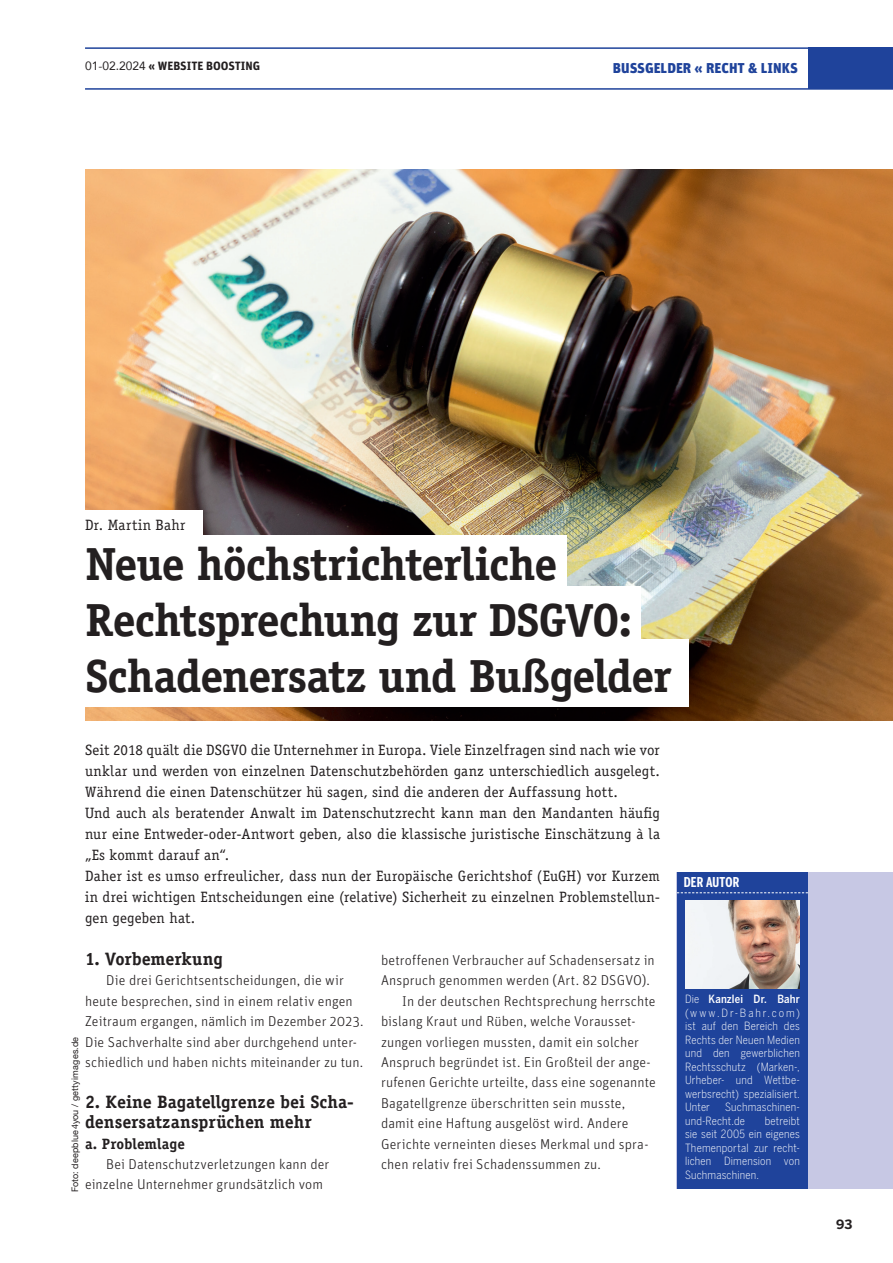
<style>
.page{position:relative;width:893px;height:1263px;background:#fff}
.page>*{position:absolute;margin:0;border:0;box-sizing:border-box;transform-origin:0 0}
.t1{font:700 46.5px/55.8px "Officina Serif Std";letter-spacing:-.025em;color:#231f20}
.t2{font:700 18px/20.4px "Officina Serif Std";color:#231f20}
.t3{font:15px/21px "Officina Serif Std";letter-spacing:.015em;color:#231f20}
.t4{font:700 15px "Officina Serif Std";letter-spacing:.005em;color:#231f20}
.t5{font:300 14.25px/20.4px "Unit";letter-spacing:.01em;color:#231f20}
.t6{font:900 14.25px "Unit";color:#1f439b}
.t7{font:700 extra-condensed 13.5px "Benton Sans";letter-spacing:.015em;color:#fff}
.t8{font:700 12.75px "Benton Sans";color:#231f20}
.t9{font:700 12px "Unit";color:#231f20}
.t10{font:300 condensed 11.25px/13.5px "Benton Sans";letter-spacing:.015em;color:#fff;text-align:justify}
.t11{font:9px "Helvetica Neue";letter-spacing:.025em;color:#231f20}
.s1{font-family:"Avenir";font-weight:400}
.s2{font-weight:500}
</style>
<div class="page">
<div style="left:808px;top:47px;width:85px;height:41px;background:#1f439b"></div>
<hr style="left:85px;top:47px;width:808px;height:2px;background:#1f439b">
<hr style="left:85px;top:88px;width:808px;height:2px;background:#1f439b">
<img style="left:85px;top:170px;width:808px;height:550px">
<div style="left:40px;top:535px;width:527px;height:68px;background:#fff"></div>
<div style="left:0;top:510px;width:202px;height:68px;background:#fff"></div>
<div style="left:42px;top:586px;width:599px;height:67px;background:#fff"></div>
<div style="left:42px;top:639px;width:646px;height:67px;background:#fff"></div>
<div style="left:677px;top:872px;width:216px;height:317px;background:#c7c8e4"></div>
<div style="left:677px;top:872px;width:131px;height:317px;background:#1f439b"></div>
<img style="left:685px;top:900px;width:115px;height:88px">
<svg style="left:677px;top:892px;width:131px;height:1px"></svg>
<p class="t9" style="left:85px;top:59px;width:177px"><span class="s1">01-02.2024</span> « WEBSITE BOOSTING</p>
<p class="t6" style="left:613px;top:59px;width:187px">BUSSGELDER « RECHT &amp; LINKS</p>
<p class="t3" style="left:85px;top:514px;width:102px">Dr. Martin Bahr</p>
<h1 class="t1" style="left:85px;top:536px;width:588px">Neue höchstrichterliche<br>Rechtsprechung zur DSGVO:<br>Schadenersatz und Bußgelder</h1>
<p class="t3" style="left:85px;top:739px;width:576px">Seit 2018 quält die DSGVO die Unternehmer in Europa. Viele Einzelfragen sind nach wie vor unklar und werden von einzelnen Datenschutzbehörden ganz unterschiedlich ausgelegt.<br>Während die einen Datenschützer hü sagen, sind die anderen der Auffassung hott.<br>Und auch als beratender Anwalt im Datenschutzrecht kann man den Mandanten häufig nur eine Entweder-oder-Antwort geben, also die klassische juristische Einschätzung à la „Es kommt darauf an“.<br>Daher ist es umso erfreulicher, dass nun der Europäische Gerichtshof (EuGH) vor Kurzem in drei wichtigen Entscheidungen eine (relative) Sicherheit zu einzelnen Problemstellun&shy;gen gegeben hat.</p>
<p class="t2" style="left:85px;top:948px;width:139px">1. Vorbemerkung</p>
<p class="t5" style="left:85px;top:970px;width:280px;text-indent:21px">Die drei Gerichtsentscheidungen, die wir heute besprechen, sind in einem relativ engen Zeitraum ergangen, nämlich im Dezember 2023.<br>Die Sachverhalte sind aber durchgehend unter&shy;schiedlich und haben nichts miteinander zu tun.</p>
<p class="t2" style="left:85px;top:1091px;width:270px">2. Keine Bagatellgrenze bei Scha&shy;densersatzansprüchen mehr</p>
<p class="t4" style="left:85px;top:1134px;width:101px">a. Problemlage</p>
<p class="t5" style="left:85px;top:1154px;width:246px;text-indent:21px">Bei Datenschutzverletzungen kann der einzelne Unternehmer grundsätzlich vom</p>
<p class="t11" style="left:69px;top:1192px;width:157px;rotate:-90deg">Foto: deepblue4you / gettyimages.de</p>
<p class="t5" style="left:381px;top:950px;width:275px">betroffenen Verbraucher auf Schadensersatz in</p>
<p class="t5" style="left:381px;top:970px;width:270px">Anspruch genommen werden (Art. 82 DSGVO).</p>
<p class="t5" style="left:402px;top:991px;width:255px">In der deutschen Rechtsprechung herrschte</p>
<p class="t5" style="left:381px;top:1011px;width:256px">bislang Kraut und Rüben, welche Vorausset-</p>
<p class="t5" style="left:381px;top:1031px;width:259px">zungen vorliegen mussten, damit ein solcher</p>
<p class="t5" style="left:381px;top:1052px;width:271px">Anspruch begründet ist. Ein Großteil der ange-</p>
<p class="t5" style="left:381px;top:1072px;width:276px">rufenen Gerichte urteilte, dass eine sogenannte</p>
<p class="t5" style="left:381px;top:1092px;width:246px">Bagatellgrenze überschritten sein musste,</p>
<p class="t5" style="left:381px;top:1113px;width:249px">damit eine Haftung ausgelöst wird. Andere</p>
<p class="t5" style="left:381px;top:1133px;width:269px">Gerichte verneinten dieses Merkmal und spra-</p>
<p class="t5" style="left:381px;top:1154px;width:222px">chen relativ frei Schadenssummen zu.</p>
<p class="t7" style="left:684px;top:874px;width:57px">DER AUTOR</p>
<p class="t10" style="left:685px;top:992px;width:116px">Die <span class="s2">Kanzlei Dr. Bahr </span>(www.Dr-Bahr.com) ist auf den Bereich des Rechts der Neuen Medien und den gewerblichen Rechtsschutz (Marken-, Urheber- und Wettbe&shy;werbsrecht) spezialisiert.<br>Unter</p>
<p class="t10" style="left:685px;top:1100px;width:116px;text-indent:40px">Suchmaschinen&shy;und-Recht.de</p>
<p class="t10" style="left:685px;top:1114px;width:116px;text-indent:80px">betreibt sie seit 2005 ein eigenes Themenportal zur recht&shy;lichen Dimension von Suchmaschinen.</p>
<p class="t8" style="left:836px;top:1217px;width:18px">93</p>
</div>
